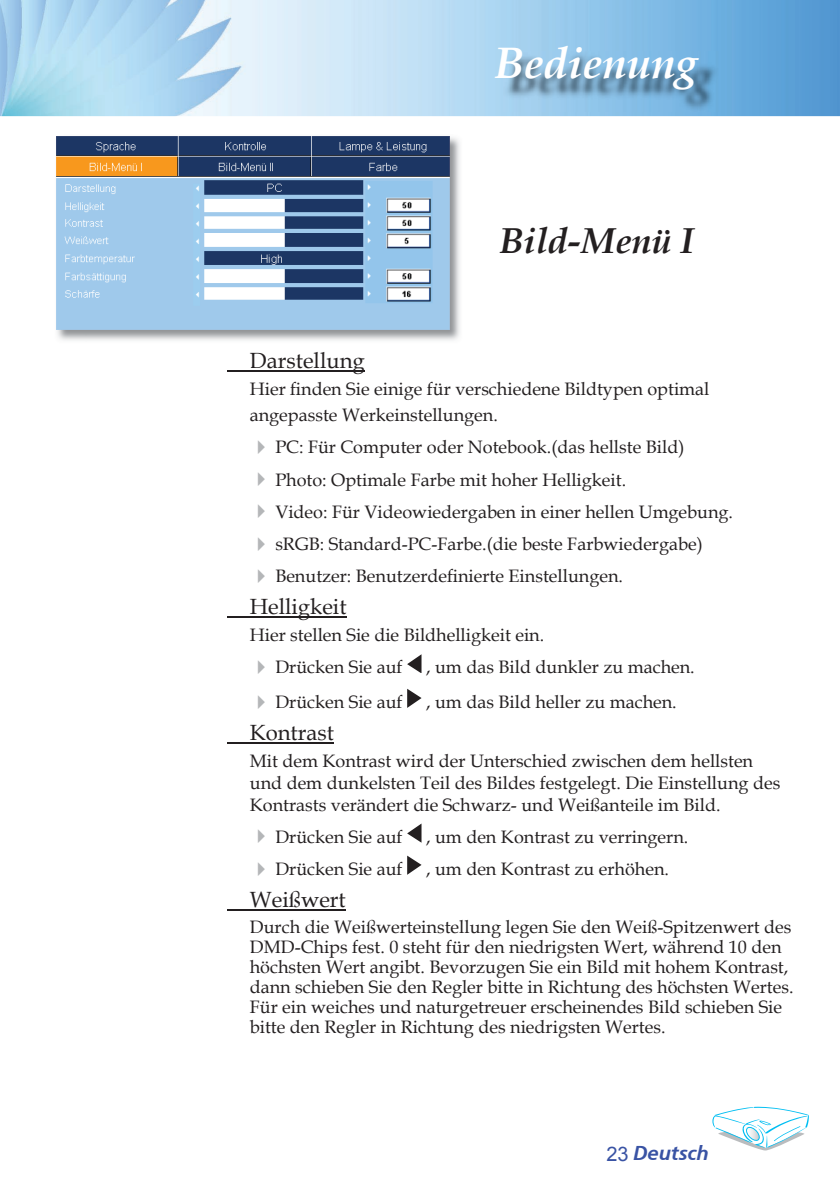
<style>
.page{position:relative;width:840px;height:1191px;background:#fff}
.page>*{position:absolute;margin:0;border:0;box-sizing:border-box;transform-origin:0 0}
.t1{font:italic 700 44px "Book Antiqua";color:#fff}
.t2{font:italic 700 36px "Book Antiqua";color:#231f20}
.t3{font:22px "Book Antiqua";color:#231f20}
.t4{font:italic 700 20px "Frutiger";color:#3953a4}
.t5{font:18px/20px "Book Antiqua";color:#231f20}
.s1{color:#b4b6b8}
.s2{font-family:"Arial";font-weight:400;font-style:normal}
</style>
<div class="page">
<img style="left:0;top:0;width:839px;height:116px">
<svg style="left:712px;top:1106px;width:96px;height:44px"></svg>
<svg style="left:773px;top:1126px;width:27px;height:15px"></svg>
<img style="left:503px;top:52px;width:215px;height:59px">
<hr style="left:227px;top:370px;width:137px;height:1px;background:#231f20">
<hr style="left:227px;top:616px;width:119px;height:1px;background:#231f20">
<hr style="left:227px;top:742px;width:107px;height:1px;background:#231f20">
<hr style="left:227px;top:909px;width:118px;height:1px;background:#231f20">
<svg style="left:407px;top:654px;width:14px;height:19px"></svg>
<svg style="left:407px;top:688px;width:14px;height:19px"></svg>
<svg style="left:407px;top:824px;width:14px;height:18px"></svg>
<svg style="left:407px;top:855px;width:14px;height:19px"></svg>
<img style="left:56px;top:136px;width:404px;height:205px">
<img style="left:57px;top:136px;width:392px;height:194px">
<h1 class="t1" style="left:494px;top:32px;width:204px">Bedienung</h1>
<h2 class="t2" style="left:499px;top:216px;width:197px">Bild-Menü I</h2>
<p class="t3" style="left:250px;top:345px;width:116px">Darstellung</p>
<p class="t5" style="left:250px;top:375px;width:461px;line-height:26.4px">Hier finden Sie einige für verschiedene Bildtypen optimal angepasste Werkeinstellungen.</p>
<p class="t5" style="left:250px;top:437px;width:436px"><span class="s1">✔</span> PC: Für Computer oder Notebook.(das hellste Bild)</p>
<p class="t5" style="left:250px;top:469px;width:377px"><span class="s1">✔</span> Photo: Optimale Farbe mit hoher Helligkeit.</p>
<p class="t5" style="left:250px;top:501px;width:484px"><span class="s1">✔</span> Video: Für Videowiedergaben in einer hellen Umgebung.</p>
<p class="t5" style="left:250px;top:533px;width:454px"><span class="s1">✔</span> sRGB: Standard-PC-Farbe.(die beste Farbwiedergabe)</p>
<p class="t5" style="left:250px;top:565px;width:374px"><span class="s1">✔</span> Benutzer: Benutzerdefinierte Einstellungen.</p>
<p class="t3" style="left:250px;top:591px;width:98px">Helligkeit</p>
<p class="t5" style="left:250px;top:625px;width:296px">Hier stellen Sie die Bildhelligkeit ein.</p>
<p class="t5" style="left:250px;top:657px;width:154px"><span class="s1">✔</span> Drücken Sie auf</p>
<p class="t5" style="left:426px;top:657px;width:270px">, um das Bild dunkler zu machen.</p>
<p class="t5" style="left:250px;top:691px;width:154px"><span class="s1">✔</span> Drücken Sie auf</p>
<p class="t5" style="left:426px;top:691px;width:252px">, um das Bild heller zu machen.</p>
<p class="t3" style="left:250px;top:717px;width:86px">Kontrast</p>
<p class="t5" style="left:250px;top:750px;width:531px;line-height:21.6px">Mit dem Kontrast wird der Unterschied zwischen dem hellsten und dem dunkelsten Teil des Bildes festgelegt. Die Einstellung des<br>Kontrasts verändert die Schwarz- und Weißanteile im Bild.</p>
<p class="t5" style="left:250px;top:826px;width:154px"><span class="s1">✔</span> Drücken Sie auf</p>
<p class="t5" style="left:426px;top:826px;width:263px">, um den Kontrast zu verringern.</p>
<p class="t5" style="left:250px;top:858px;width:154px"><span class="s1">✔</span> Drücken Sie auf</p>
<p class="t5" style="left:426px;top:858px;width:244px">, um den Kontrast zu erhöhen.</p>
<p class="t3" style="left:250px;top:884px;width:97px">Weißwert</p>
<p class="t5" style="left:250px;top:916px;width:545px">Durch die Weißwerteinstellung legen Sie den Weiß-Spitzenwert des DMD-Chips fest. 0 steht für den niedrigsten Wert, während 10 den höchsten Wert angibt. Bevorzugen Sie ein Bild mit hohem Kontrast, dann schieben Sie den Regler bitte in Richtung des höchsten Wertes.<br>Für ein weiches und naturgetreuer erscheinendes Bild schieben Sie bitte den Regler in Richtung des niedrigsten Wertes.</p>
<p class="t4" style="left:606px;top:1140px;width:104px"><span class="s2">23</span> Deutsch</p>
</div>
